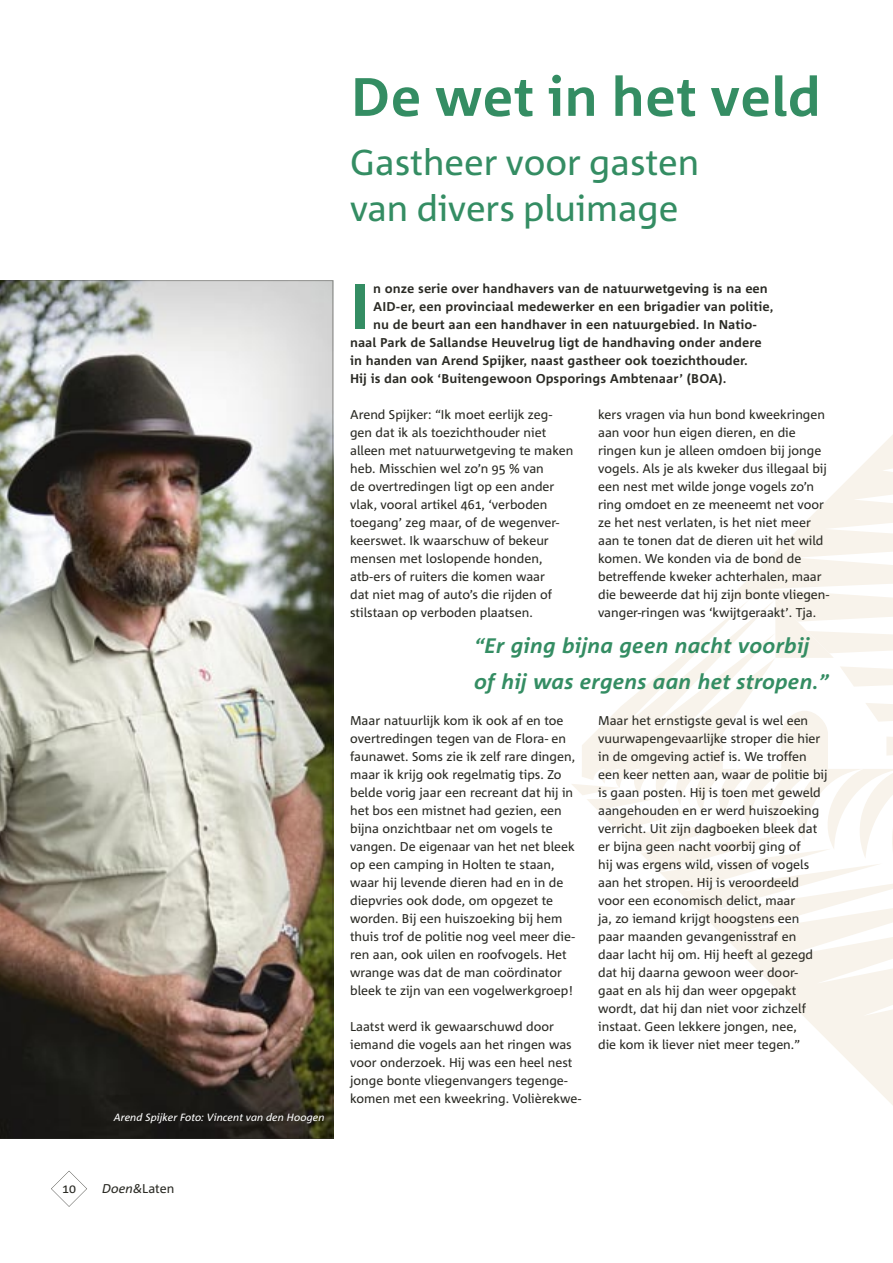
<style>
.page{position:relative;width:893px;height:1263px;background:#fff}
.page>*{position:absolute;margin:0;border:0;box-sizing:border-box;transform-origin:0 0}
.t1{font:64.35px "Agrofont Vet";color:#348d63}
.t2{font:54px "Agrofont Vet";color:#348d63}
.t3{font:36px/45.3px "Agrofont Normaal";color:#348d63}
.t4{font:21px/36px "Agrofont Vet Cursief";color:#348d63}
.t5{font:12.75px/18px "Agrofont Normaal";color:#2b2b25}
.t6{font:12.75px "Agrofont Vet";color:#2b2b25}
.t7{font:12.75px "Agrofont Normaal Cursief";color:#2b2b25}
.t8{font:10.5px "Agrofont Normaal Cursief";color:#fff}
.s1{font-family:"Agrofont Normaal"}
</style>
<div class="page">
<svg style="left:660px;top:872px;width:233px;height:233px"></svg>
<svg style="left:572px;top:435px;width:321px;height:437px"></svg>
<img style="left:0;top:281px;width:333px;height:858px">
<svg style="left:51px;top:1171px;width:36px;height:36px"></svg>
<p class="t8" style="left:114px;top:1111px;width:212px">Arend Spijker Foto: Vincent van den Hoogen</p>
<p class="t5" style="left:62px;top:1180px;width:15px">10</p>
<p class="t7" style="left:102px;top:1181px;width:74px">Doen&amp;<span class="s1">Laten</span></p>
<h2 class="t2" style="left:351px;top:68px;width:472px">De wet in het veld</h2>
<h3 class="t3" style="left:350px;top:141px;width:351px">Gastheer voor gasten van divers pluimage</h3>
<h1 class="t1" style="left:350px;top:271px;width:21px">I</h1>
<p class="t6" style="left:373px;top:281px;width:396px">n onze serie over handhavers van de natuurwetgeving is na een</p>
<p class="t6" style="left:373px;top:299px;width:402px">AID-er, een provinciaal medewerker en een brigadier van politie,</p>
<p class="t6" style="left:373px;top:317px;width:385px">nu de beurt aan een handhaver in een natuurgebied. In Natio-</p>
<p class="t6" style="left:350px;top:335px;width:413px">naal Park de Sallandse Heuvelrug ligt de handhaving onder andere</p>
<p class="t6" style="left:350px;top:353px;width:399px">in handen van Arend Spijker, naast gastheer ook toezichthouder.</p>
<p class="t6" style="left:350px;top:371px;width:378px">Hij is dan ook ‘Buitengewoon Opsporings Ambtenaar’ (BOA).</p>
<p class="t5" style="left:350px;top:406px;width:225px">Arend Spijker: “Ik moet eerlijk zeg&shy;gen dat ik als toezichthouder niet alleen met natuurwetgeving te maken heb. Misschien wel zo’n 95 % van<br>de overtredingen ligt op een ander vlak, vooral artikel 461, ‘verboden toegang’ zeg maar, of de wegenver&shy;keerswet. Ik waarschuw of bekeur mensen met loslopende honden, atb-ers of ruiters die komen waar<br>dat niet mag of auto’s die rijden of stilstaan op verboden plaatsen.</p>
<p class="t5" style="left:598px;top:406px;width:233px">kers vragen via hun bond kweekringen aan voor hun eigen dieren, en die ringen kun je alleen omdoen bij jonge vogels. Als je als kweker dus illegaal bij een nest met wilde jonge vogels zo’n ring omdoet en ze meeneemt net voor ze het nest verlaten, is het niet meer aan te tonen dat de dieren uit het wild komen. We konden via de bond de betreffende kweker achterhalen, maar die beweerde dat hij zijn bonte vliegen&shy;vanger-ringen was ‘kwijtgeraakt’. Tja.</p>
<h3 class="t4" style="left:474px;top:628px;width:356px">“Er ging bijna geen nacht voorbij of hij was ergens aan het stropen.”</h3>
<p class="t5" style="left:350px;top:712px;width:227px">Maar natuurlijk kom ik ook af en toe overtredingen tegen van de Flora- en faunawet. Soms zie ik zelf rare dingen, maar ik krijg ook regelmatig tips. Zo belde vorig jaar een recreant dat hij in het bos een mistnet had gezien, een bijna onzichtbaar net om vogels te vangen. De eigenaar van het net bleek op een camping in Holten te staan, waar hij levende dieren had en in de diepvries ook dode, om opgezet te worden. Bij een huiszoeking bij hem thuis trof de politie nog veel meer die&shy;ren aan, ook uilen en roofvogels. Het wrange was dat de man coördinator bleek te zijn van een vogelwerkgroep!</p>
<p class="t5" style="left:350px;top:1018px;width:233px">Laatst werd ik gewaarschuwd door iemand die vogels aan het ringen was voor onderzoek. Hij was een heel nest jonge bonte vliegenvangers tegenge&shy;komen met een kweekring. Volièrekwe-</p>
<p class="t5" style="left:598px;top:712px;width:231px">Maar het ernstigste geval is wel een vuurwapengevaarlijke stroper die hier in de omgeving actief is. We troffen een keer netten aan, waar de politie bij is gaan posten. Hij is toen met geweld aangehouden en er werd huiszoeking verricht. Uit zijn dagboeken bleek dat er bijna geen nacht voorbij ging of<br>hij was ergens wild, vissen of vogels aan het stropen. Hij is veroordeeld voor een economisch delict, maar<br>ja, zo iemand krijgt hoogstens een paar maanden gevangenisstraf en<br>daar lacht hij om. Hij heeft al gezegd dat hij daarna gewoon weer door-<br>gaat en als hij dan weer opgepakt wordt, dat hij dan niet voor zichzelf instaat. Geen lekkere jongen, nee,<br>die kom ik liever niet meer tegen.”</p>
</div>
